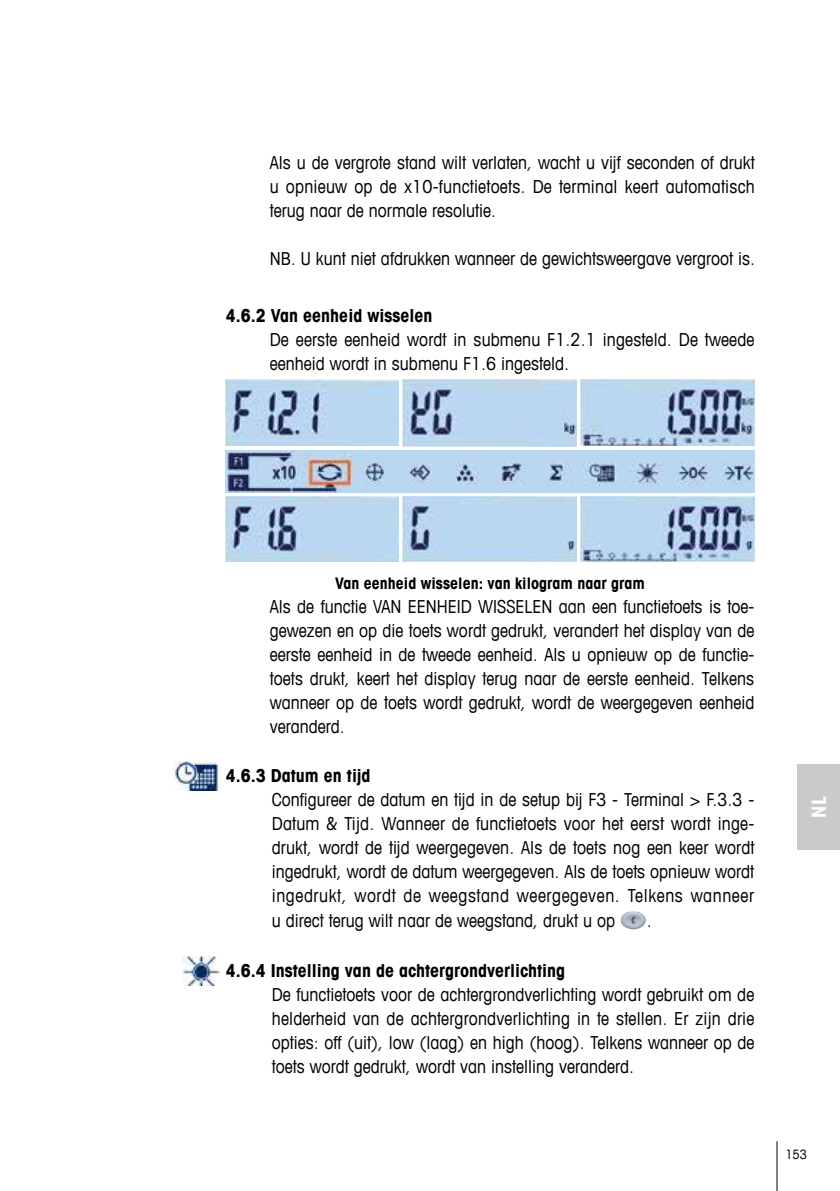
<style>
.page{position:relative;width:840px;height:1191px;background:#fff}
.page>*{position:absolute;margin:0;border:0;box-sizing:border-box;transform-origin:0 0}
.t1{font:700 condensed 20px "Avant Garde Com";color:#fff}
.t2{font:condensed 18px/24px "Avant Garde Com";color:#000;text-align:justify}
.t3{font:700 condensed 18px "Avant Garde Com";color:#000}
.t4{font:700 condensed 16px "Avant Garde Com";color:#000}
.t5{font:condensed 13px "Avant Garde Com";color:#000}
</style>
<div class="page">
<hr style="left:776px;top:1141px;width:1px;height:50px;background:#000">
<div style="left:797px;top:764px;width:42px;height:85px;background:#c9caca"></div>
<img style="left:225px;top:380px;width:173px;height:66px">
<img style="left:402px;top:380px;width:174px;height:66px">
<img style="left:580px;top:380px;width:174px;height:66px">
<img style="left:225px;top:450px;width:529px;height:43px">
<img style="left:225px;top:496px;width:173px;height:65px">
<img style="left:402px;top:496px;width:174px;height:65px">
<img style="left:580px;top:496px;width:174px;height:65px">
<img style="left:620px;top:911px;width:26px;height:18px">
<img style="left:173px;top:761px;width:45px;height:30px">
<img style="left:183px;top:956px;width:37px;height:30px">
<p class="t2" style="left:270px;top:150px;width:486px">Als u de vergrote stand wilt verlaten, wacht u vijf seconden of drukt u opnieuw op de x10-functietoets. De terminal keert automatisch terug naar de normale resolutie.</p>
<p class="t2" style="left:270px;top:246px;width:486px">NB. U kunt niet afdrukken wanneer de gewichtsweergave vergroot is.</p>
<p class="t3" style="left:226px;top:304px;width:208px">4.6.2 Van eenheid wisselen</p>
<p class="t2" style="left:270px;top:327px;width:486px">De eerste eenheid wordt in submenu F1.2.1 ingesteld. De tweede eenheid wordt in submenu F1.6 ingesteld.</p>
<p class="t4" style="left:335px;top:572px;width:311px">Van eenheid wisselen: van kilogram naar gram</p>
<p class="t2" style="left:270px;top:594px;width:486px">Als de functie VAN EENHEID WISSELEN aan een functietoets is toe&shy;gewezen en op die toets wordt gedrukt, verandert het display van de eerste eenheid in de tweede eenheid. Als u opnieuw op de functie&shy;toets drukt, keert het display terug naar de eerste eenheid. Telkens wanneer op de toets wordt gedrukt, wordt de weergegeven eenheid veranderd.</p>
<p class="t3" style="left:226px;top:764px;width:146px">4.6.3 Datum en tijd</p>
<p class="t2" style="left:272px;top:787px;width:484px">Configureer de datum en tijd in de setup bij F3 - Terminal &gt; F.3.3 - Datum &amp; Tijd. Wanneer de functietoets voor het eerst wordt inge&shy;drukt, wordt de tijd weergegeven. Als de toets nog een keer wordt ingedrukt, wordt de datum weergegeven. Als de toets opnieuw wordt ingedrukt, wordt de weegstand weergegeven. Telkens wanneer u direct terug wilt naar de weegstand, drukt u op</p>
<p class="t2" style="left:646px;top:907px;width:7px">.</p>
<p class="t3" style="left:226px;top:958px;width:341px">4.6.4 Instelling van de achtergrondverlichting</p>
<p class="t2" style="left:272px;top:981px;width:483px">De functietoets voor de achtergrondverlichting wordt gebruikt om de helderheid van de achtergrondverlichting in te stellen. Er zijn drie opties: off (uit), low (laag) en high (hoog). Telkens wanneer op de toets wordt gedrukt, wordt van instelling veranderd.</p>
<p class="t1" style="left:805px;top:817px;width:23px;rotate:-90deg">NL</p>
<p class="t5" style="left:784px;top:1146px;width:23px">153</p>
</div>
